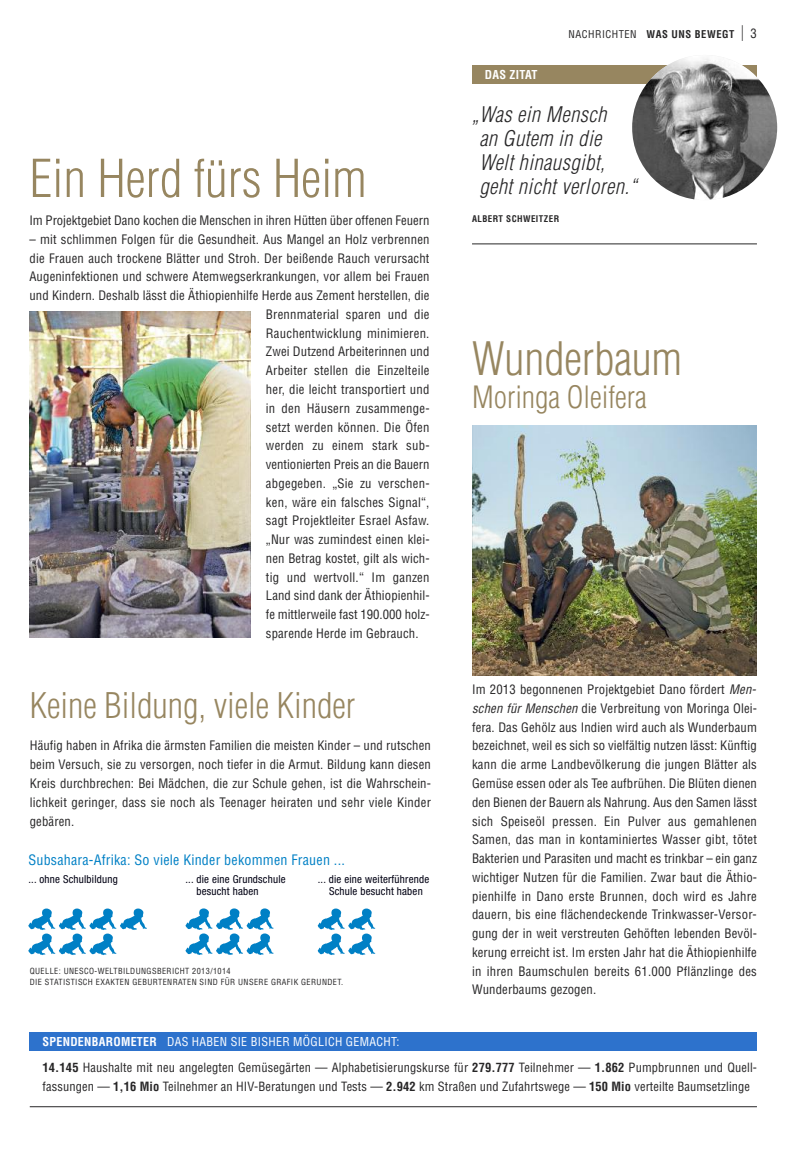
<style>
.page{position:relative;width:808px;height:1170px;background:#fff}
.page>*{position:absolute;margin:0;border:0;box-sizing:border-box;transform-origin:0 0}
.t1{font:300 condensed 51px "Helvetica";color:#978660}
.t2{font:300 condensed 45px "Helvetica";color:#978660}
.t3{font:300 condensed 34.5px "Helvetica";color:#978660}
.t4{font:300 condensed 30px "Helvetica";color:#978660}
.t5{font:italic 300 condensed 21px/24px "Helvetica";letter-spacing:.02em;color:#272627}
.t6{font:condensed 14.1px "Helvetica";letter-spacing:.015em;color:#0080c5}
.t7{font:condensed 12.75px/18.8px "Helvetica";letter-spacing:.01em;color:#272627;text-align:justify}
.t8{font:condensed 12.45px/18.8px "Helvetica";letter-spacing:.01em;color:#272627}
.t9{font:condensed 12px "Helvetica";letter-spacing:.025em;color:#fff}
.t10{font:700 condensed 12px "Helvetica";letter-spacing:.025em;color:#fff}
.t11{font:condensed 10.95px/12.5px "Helvetica Neue";letter-spacing:.02em;color:#000013}
.t12{font:700 condensed 10.5px "Helvetica";letter-spacing:.05em;color:#272627}
.t13{font:700 condensed 9px "Helvetica";letter-spacing:.05em;color:#272627}
.t14{font:condensed 8.25px/10.5px "Helvetica";letter-spacing:.05em;color:#272627}
.s1{font-weight:700}
.s2{font-weight:400}
.s3{font-weight:400;font-size:15.75px}
.s4{font-weight:400;font-size:12.75px}
.s5{font-style:italic}
</style>
<div class="page">
<div style="left:30px;top:1031px;width:727px;height:19px;background:#2d72cc"></div>
<div style="left:472px;top:65px;width:137px;height:19px;background:#978660"></div>
<div style="left:572px;top:65px;width:185px;height:19px;background:#978660"></div>
<img style="left:632px;top:55px;width:145px;height:145px;border-radius:50%">
<hr style="left:472px;top:243px;width:285px;height:1px;background:#272627">
<img style="left:29px;top:311px;width:222px;height:326px">
<img style="left:473px;top:425px;width:284px;height:250px">
<hr style="left:30px;top:1106px;width:727px;height:1px;background:#272627">
<svg style="left:28px;top:908px;width:119px;height:47px"></svg>
<svg style="left:186px;top:908px;width:88px;height:47px"></svg>
<svg style="left:318px;top:908px;width:57px;height:47px"></svg>
<h1 class="t1" style="left:29px;top:149px;width:338px">Ein Herd fürs Heim</h1>
<p class="t7" style="left:29px;top:211px;width:401px">Im Projektgebiet Dano kochen die Menschen in ihren Hütten über offenen Feuern</p>
<p class="t7" style="left:29px;top:230px;width:401px">– mit schlimmen Folgen für die Gesundheit. Aus Mangel an Holz verbrennen</p>
<p class="t7" style="left:29px;top:249px;width:402px">die Frauen auch trockene Blätter und Stroh. Der beißende Rauch verursacht</p>
<p class="t7" style="left:29px;top:267px;width:401px">Augeninfektionen und schwere Atemwegserkrankungen, vor allem bei Frauen</p>
<p class="t7" style="left:29px;top:286px;width:401px">und Kindern. Deshalb lässt die Äthiopienhilfe Herde aus Zement herstellen, die</p>
<p class="t7" style="left:266px;top:305px;width:165px">Brennmaterial sparen und die</p>
<p class="t7" style="left:266px;top:324px;width:165px">Rauchentwicklung minimieren.</p>
<p class="t7" style="left:266px;top:342px;width:165px">Zwei Dutzend Arbeiterinnen und</p>
<p class="t7" style="left:266px;top:361px;width:165px">Arbeiter stellen die Einzelteile</p>
<p class="t7" style="left:266px;top:380px;width:165px">her, die leicht transportiert und</p>
<p class="t7" style="left:266px;top:399px;width:165px">in den Häusern zusammenge-</p>
<p class="t7" style="left:266px;top:417px;width:165px">setzt werden können. Die Öfen</p>
<p class="t7" style="left:266px;top:436px;width:165px">werden zu einem stark sub-</p>
<p class="t7" style="left:266px;top:455px;width:165px">ventionierten Preis an die Bauern</p>
<p class="t7" style="left:266px;top:474px;width:165px">abgegeben. „Sie zu verschen-</p>
<p class="t7" style="left:266px;top:492px;width:165px">ken, wäre ein falsches Signal“,</p>
<p class="t7" style="left:266px;top:511px;width:165px">sagt Projektleiter Esrael Asfaw.</p>
<p class="t7" style="left:266px;top:530px;width:165px">„Nur was zumindest einen klei-</p>
<p class="t7" style="left:266px;top:549px;width:165px">nen Betrag kostet, gilt als wich-</p>
<p class="t7" style="left:266px;top:567px;width:165px">tig und wertvoll.“ Im ganzen</p>
<p class="t7" style="left:266px;top:586px;width:165px">Land sind dank der Äthiopienhil-</p>
<p class="t7" style="left:266px;top:605px;width:165px">fe mittlerweile fast 190.000 holz-</p>
<p class="t7" style="left:266px;top:624px;width:154px">sparende Herde im Gebrauch.</p>
<h3 class="t3" style="left:30px;top:686px;width:327px">Keine Bildung, viele Kinder</h3>
<p class="t7" style="left:30px;top:736px;width:403px">Häufig haben in Afrika die ärmsten Familien die meisten Kinder – und rutschen beim Versuch, sie zu versorgen, noch tiefer in die Armut. Bildung kann diesen Kreis durchbrechen: Bei Mädchen, die zur Schule gehen, ist die Wahrschein&shy;lichkeit geringer, dass sie noch als Teenager heiraten und sehr viele Kinder gebären.</p>
<p class="t6" style="left:28px;top:851px;width:318px">Subsahara-Afrika: So viele Kinder bekommen Frauen ...</p>
<p class="t11" style="left:28px;top:873px;width:91px">... ohne Schulbildung</p>
<p class="t11" style="left:196px;top:873px;width:91px;text-indent:-11px">... die eine Grundschule besucht haben</p>
<p class="t11" style="left:318px;top:873px;width:113px;text-align:center">... die eine weiterführende<br>Schule besucht haben</p>
<p class="t14" style="left:30px;top:966px;width:315px">QUELLE: UNESCO-WELTBILDUNGSBERICHT 2013/1014<br>DIE STATISTISCH EXAKTEN GEBURTENRATEN SIND FÜR UNSERE GRAFIK GERUNDET.</p>
<p class="t9" style="left:43px;top:1034px;width:358px"><span class="s1">SPENDENBAROMETER</span> DAS HABEN SIE BISHER MÖGLICH GEMACHT:</p>
<p class="t10" style="left:485px;top:68px;width:54px">DAS ZITAT</p>
<p class="t12" style="left:568px;top:28px;width:190px"><span class="s2">NACHRICHTEN</span> WAS UNS BEWEGT <span class="s3">|</span> <span class="s4">3</span></p>
<h3 class="t5" style="left:479px;top:103px;width:159px;text-indent:-7px">„Was ein Mensch<br>an Gutem in die<br>Welt hinausgibt, geht nicht verloren.“</h3>
<p class="t13" style="left:472px;top:214px;width:89px">ALBERT SCHWEITZER</p>
<h2 class="t2" style="left:472px;top:333px;width:211px">Wunderbaum</h2>
<h3 class="t4" style="left:472px;top:380px;width:176px">Moringa Oleifera</h3>
<p class="t7" style="left:472px;top:680px;width:287px">Im 2013 begonnenen Projektgebiet Dano fördert <span class="s5">Men&shy;schen für Menschen</span> die Verbreitung von Moringa Olei&shy;fera. Das Gehölz aus Indien wird auch als Wunderbaum bezeichnet, weil es sich so vielfältig nutzen lässt: Künftig kann die arme Landbevölkerung die jungen Blätter als Gemüse essen oder als Tee aufbrühen. Die Blüten dienen den Bienen der Bauern als Nahrung. Aus den Samen lässt sich Speiseöl pressen. Ein Pulver aus gemahlenen Samen, das man in kontaminiertes Wasser gibt, tötet Bakterien und Parasiten und macht es trinkbar – ein ganz wichtiger Nutzen für die Familien. Zwar baut die Äthio&shy;pienhilfe in Dano erste Brunnen, doch wird es Jahre dauern, bis eine flächendeckende Trinkwasser-Versor&shy;gung der in weit verstreuten Gehöften lebenden Bevöl&shy;kerung erreicht ist. Im ersten Jahr hat die Äthiopienhilfe in ihren Baumschulen bereits 61.000 Pflänzlinge des Wunderbaums gezogen.</p>
<p class="t8" style="left:43px;top:1058px;width:716px"><span class="s1">14.145</span> Haushalte mit neu angelegten Gemüsegärten — Alphabetisierungskurse für <span class="s1">279.777</span> Teilnehmer — <span class="s1">1.862</span> Pumpbrunnen und Quell&shy;fassungen — <span class="s1">1,16 Mio</span> Teilnehmer an HIV-Beratungen und Tests — <span class="s1">2.942</span> km Straßen und Zufahrtswege — <span class="s1">150 Mio</span> verteilte Baumsetzlinge</p>
</div>
